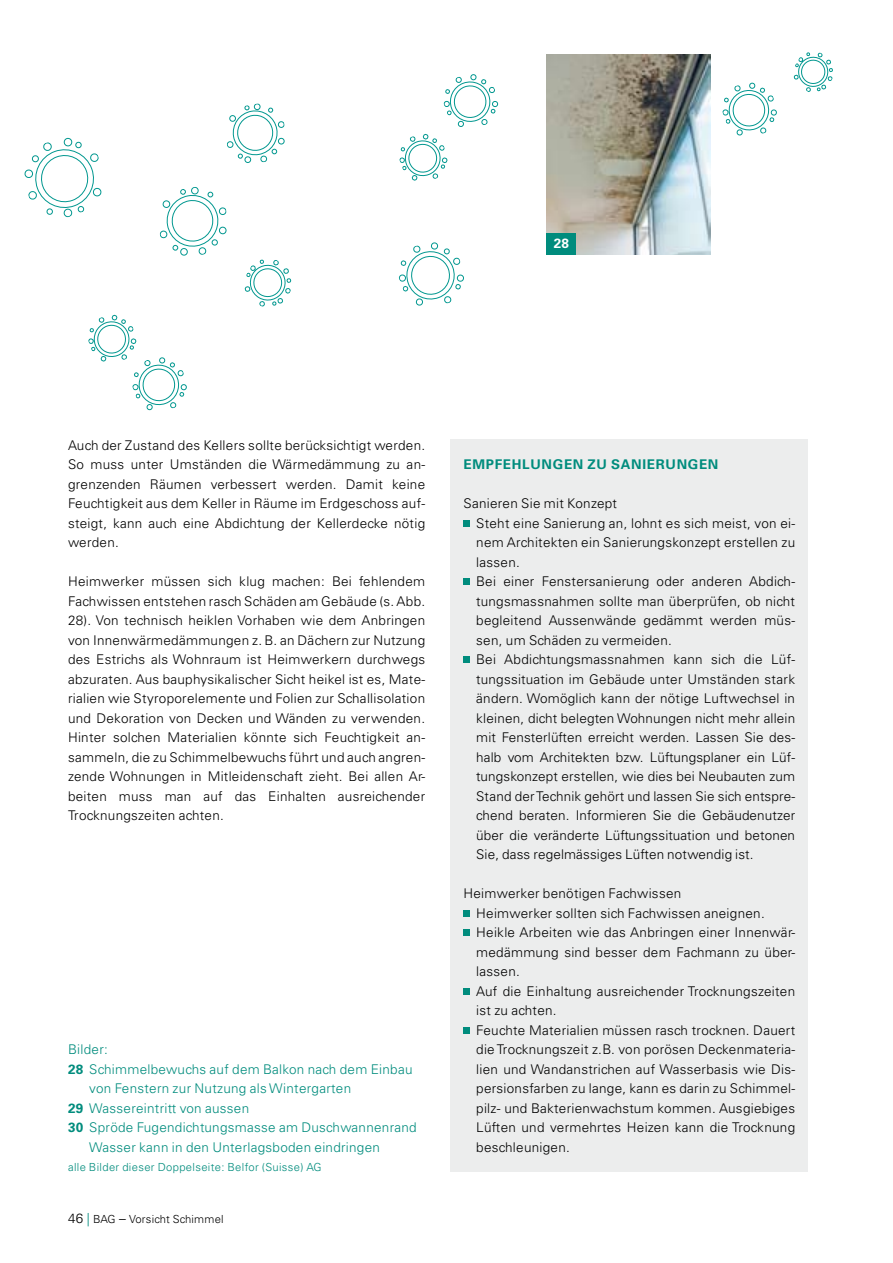
<style>
.page{position:relative;width:893px;height:1263px;background:#fff}
.page>*{position:absolute;margin:0;border:0;box-sizing:border-box;transform-origin:0 0}
.t1{font:300 13.35px/19.5px "Univers LT";letter-spacing:.02em;color:#000;text-align:justify}
.t2{font:300 13.35px "Univers LT";letter-spacing:.02em;color:#008c7d}
.t3{font:700 13.35px "Univers LT";color:#008c7d}
.t4{font:700 13.35px "Univers LT";color:#fff}
.t5{font:300 11.1px "Univers LT";letter-spacing:.03em;color:#008c7d}
.t6{font:300 11.1px "Univers LT";letter-spacing:.02em;color:#000}
.s1{font-weight:700}
.s2{font-size:13.35px}
.s3{font-size:13.35px;color:#008c7d}
</style>
<div class="page">
<div style="left:451px;top:439px;width:357px;height:732px;background:#eceded"></div>
<div style="left:463px;top:520px;width:7px;height:6px;background:#008c7d"></div>
<div style="left:463px;top:578px;width:7px;height:7px;background:#008c7d"></div>
<div style="left:463px;top:656px;width:7px;height:7px;background:#008c7d"></div>
<div style="left:463px;top:910px;width:7px;height:6px;background:#008c7d"></div>
<div style="left:463px;top:929px;width:7px;height:7px;background:#008c7d"></div>
<div style="left:463px;top:988px;width:7px;height:6px;background:#008c7d"></div>
<div style="left:463px;top:1027px;width:7px;height:6px;background:#008c7d"></div>
<img style="left:546px;top:55px;width:165px;height:200px">
<div style="left:546px;top:234px;width:30px;height:21px;background:#008c7d"></div>
<svg style="left:794px;top:53px;width:39px;height:39px"></svg>
<svg style="left:227px;top:103px;width:58px;height:60px"></svg>
<svg style="left:722px;top:82px;width:55px;height:54px"></svg>
<svg style="left:159px;top:187px;width:68px;height:69px"></svg>
<svg style="left:88px;top:314px;width:99px;height:97px"></svg>
<svg style="left:24px;top:137px;width:78px;height:81px"></svg>
<svg style="left:399px;top:74px;width:100px;height:107px"></svg>
<svg style="left:245px;top:260px;width:46px;height:47px"></svg>
<svg style="left:399px;top:242px;width:65px;height:64px"></svg>
<p class="t4" style="left:554px;top:236px;width:17px">28</p>
<p class="t1" style="left:68px;top:435px;width:359px">Auch der Zustand des Kellers sollte berücksichtigt werden.<br>So muss unter Umständen die Wärmedämmung zu an&shy;grenzenden Räumen verbessert werden. Damit keine Feuchtigkeit aus dem Keller in Räume im Erdgeschoss auf&shy;steigt, kann auch eine Abdichtung der Kellerdecke nötig werden.</p>
<p class="t1" style="left:68px;top:572px;width:359px">Heimwerker müssen sich klug machen: Bei fehlendem Fachwissen entstehen rasch Schäden am Gebäude (s. Abb.<br>28). Von technisch heiklen Vorhaben wie dem Anbringen von Innenwärmedämmungen z.B. an Dächern zur Nutzung des Estrichs als Wohnraum ist Heimwerkern durchwegs abzuraten. Aus bauphysikalischer Sicht heikel ist es, Mate&shy;rialien wie Styroporelemente und Folien zur Schallisolation und Dekoration von Decken und Wänden zu verwenden.<br>Hinter solchen Materialien könnte sich Feuchtigkeit an&shy;sammeln, die zu Schimmelbewuchs führt und auch angren&shy;zende Wohnungen in Mitleidenschaft zieht. Bei allen Ar&shy;beiten muss man auf das Einhalten ausreichender Trocknungszeiten achten.</p>
<p class="t2" style="left:68px;top:1041px;width:41px">Bilder:</p>
<p class="t2" style="left:68px;top:1061px;width:346px"><span class="s1">28</span> Schimmelbewuchs auf dem Balkon nach dem Einbau</p>
<p class="t2" style="left:89px;top:1080px;width:263px">von Fenstern zur Nutzung als Wintergarten</p>
<p class="t2" style="left:68px;top:1100px;width:183px"><span class="s1">29</span> Wassereintritt von aussen</p>
<p class="t2" style="left:68px;top:1119px;width:350px"><span class="s1">30</span> Spröde Fugendichtungsmasse am Duschwannenrand</p>
<p class="t2" style="left:89px;top:1139px;width:292px">Wasser kann in den Unterlagsboden eindringen</p>
<p class="t5" style="left:68px;top:1161px;width:255px">alle Bilder dieser Doppelseite: Belfor (Suisse) AG</p>
<p class="t6" style="left:68px;top:1212px;width:157px"><span class="s2">46</span> <span class="s3">|</span> BAG <span class="s2">–</span> Vorsicht Schimmel</p>
<p class="t3" style="left:463px;top:457px;width:20px">EMPFEHLUNGEN</p>
<p class="t3" style="left:588px;top:457px;width:44px">ZU SANIERUNGEN</p>
<p class="t1" style="left:476px;top:494px;width:320px;text-align:left;text-indent:-13px">Sanieren Sie mit Konzept<br>Steht eine Sanierung an, lohnt es sich meist, von ei&shy;nem Architekten ein Sanierungskonzept erstellen zu lassen.<br>Bei einer Fenstersanierung oder anderen Abdich&shy;tungsmassnahmen sollte man überprüfen, ob nicht begleitend Aussenwände gedämmt werden müs&shy;sen, um Schäden zu vermeiden.<br>Bei Abdichtungsmassnahmen kann sich die Lüf&shy;tungssituation im Gebäude unter Umständen stark ändern. Womöglich kann der nötige Luftwechsel in kleinen, dicht belegten Wohnungen nicht mehr allein mit Fensterlüften erreicht werden. Lassen Sie des&shy;halb vom Architekten bzw. Lüftungsplaner ein Lüf&shy;tungskonzept erstellen, wie dies bei Neubauten zum Stand der Technik gehört und lassen Sie sich entspre&shy;chend beraten. Informieren Sie die Gebäudenutzer über die veränderte Lüftungssituation und betonen Sie, dass regelmässiges Lüften notwendig ist.</p>
<p class="t1" style="left:476px;top:884px;width:320px;text-align:left;text-indent:-13px">Heimwerker benötigen Fachwissen<br>Heimwerker sollten sich Fachwissen aneignen.<br>Heikle Arbeiten wie das Anbringen einer Innenwär&shy;medämmung sind besser dem Fachmann zu über&shy;lassen.<br>Auf die Einhaltung ausreichender Trocknungszeiten ist zu achten.<br>Feuchte Materialien müssen rasch trocknen. Dauert die Trocknungszeit z.B. von porösen Deckenmateria&shy;lien und Wandanstrichen auf Wasserbasis wie Dis&shy;persionsfarben zu lange, kann es darin zu Schimmel&shy;pilz- und Bakterienwachstum kommen. Ausgiebiges Lüften und vermehrtes Heizen kann die Trocknung beschleunigen.</p>
</div>
